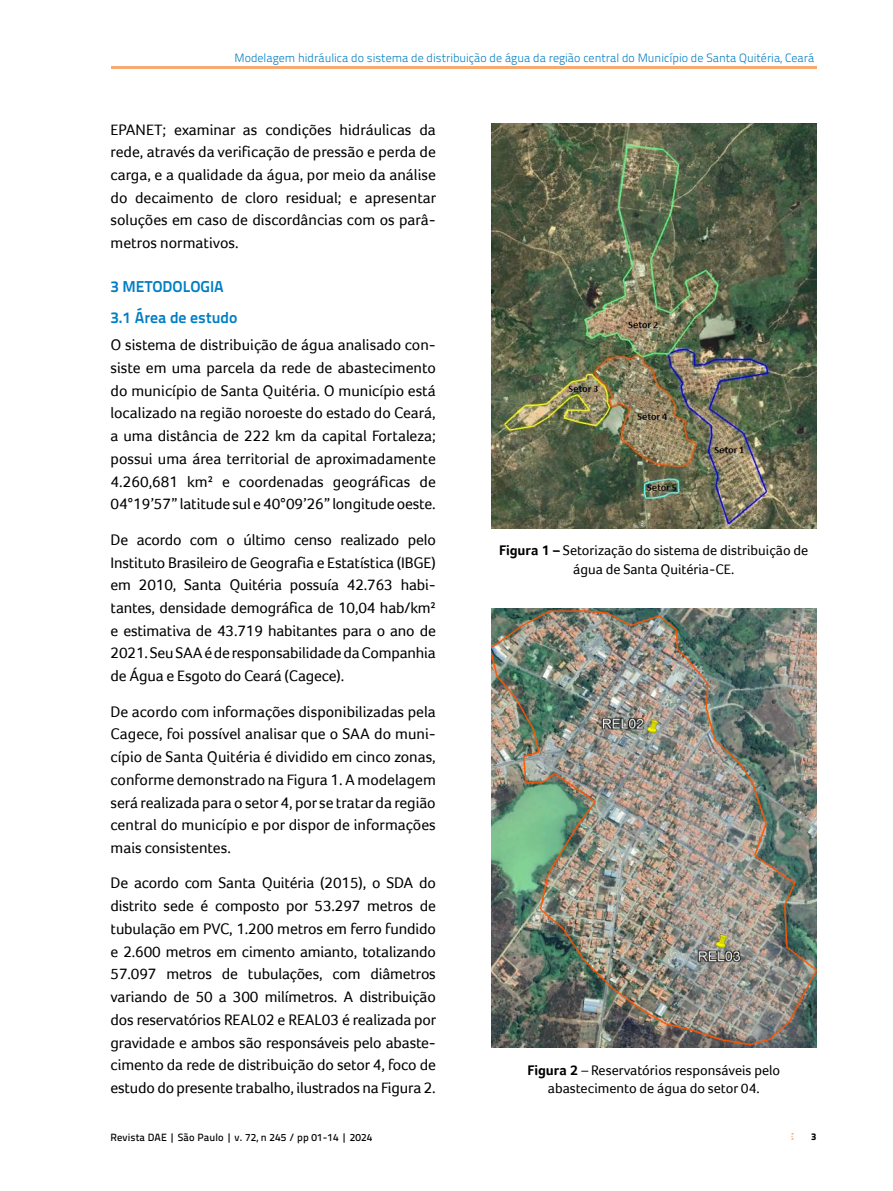
<style>
.page{position:relative;width:893px;height:1191px;background:#fff}
.page>*{position:absolute;margin:0;border:0;box-sizing:border-box;transform-origin:0 0}
.t1{font:15.75px/22.6px "Foco";letter-spacing:-.01em;color:#000;text-align:justify}
.t2{font:700 15.75px/31.2px "Titillium Text 22 L";color:#007ec3}
.t3{font:14.25px/18.5px "Foco";color:#000;text-align:center}
.t4{font:300 12px "Titillium Text 22 L";color:#007ec3}
.t5{font:500 10.5px "Titillium Text 22 L";letter-spacing:.01em;color:#000}
.t6{font:800 9.75px "Titillium Text 22 L";color:#000}
.s1{font-weight:700}
.s2{font-style:italic}
</style>
<div class="page">
<svg style="left:791px;top:1133px;width:2px;height:6px"></svg>
<hr style="left:111px;top:66px;width:705px;height:3px;background:#f6ab72">
<img style="left:491px;top:123px;width:325px;height:405px">
<img style="left:491px;top:608px;width:325px;height:439px">
<p class="t4" style="left:234px;top:49px;width:581px">Modelagem hidráulica do sistema de distribuição de água da região central do Município de Santa Quitéria, Ceará</p>
<p class="t1" style="left:111px;top:118px;width:327px">EPANET; examinar as condições hidráulicas da rede, através da verificação de pressão e perda de carga, e a qualidade da água, por meio da análise do decaimento de cloro residual; e apresentar soluções em caso de discordâncias com os parâ&shy;metros normativos.</p>
<p class="t2" style="left:111px;top:270px;width:128px">3 METODOLOGIA<br>3.1 Área de estudo</p>
<p class="t1" style="left:111px;top:333px;width:327px">O sistema de distribuição de água analisado con&shy;siste em uma parcela da rede de abastecimento do município de Santa Quitéria. O município está localizado na região noroeste do estado do Ceará, a uma distância de 222 km da capital Fortaleza; possui uma área territorial de aproximadamente 4.260,681 km² e coordenadas geográficas de 04°19’57” latitude sul e 40°09’26” longitude oeste.</p>
<p class="t1" style="left:111px;top:528px;width:327px">De acordo com o último censo realizado pelo Instituto Brasileiro de Geografia e Estatística (IBGE) em 2010, Santa Quitéria possuía 42.763 habi&shy;tantes, densidade demográfica de 10,04 hab/km² e estimativa de 43.719 habitantes para o ano de 2021. Seu SAA é de responsabilidade da Companhia de Água e Esgoto do Ceará (Cagece).</p>
<p class="t1" style="left:111px;top:700px;width:327px">De acordo com informações disponibilizadas pela Cagece, foi possível analisar que o SAA do muni&shy;cípio de Santa Quitéria é dividido em cinco zonas, conforme demonstrado na Figura 1. A modelagem será realizada para o setor 4, por se tratar da região central do município e por dispor de informações mais consistentes.</p>
<p class="t1" style="left:111px;top:871px;width:327px">De acordo com Santa Quitéria (2015), o SDA do distrito sede é composto por 53.297 metros de tubulação em PVC, 1.200 metros em ferro fundido e 2.600 metros em cimento amianto, totalizando 57.097 metros de tubulações, com diâmetros variando de 50 a 300 milímetros. A distribuição dos reservatórios REAL02 e REAL03 é realizada por gravidade e ambos são responsáveis pelo abaste&shy;cimento da rede de distribuição do setor 4, foco de estudo do presente trabalho, ilustrados na Figura 2.</p>
<p class="t3" style="left:499px;top:541px;width:311px"><span class="s1">Figura 1 –</span> Setorização do sistema de distribuição de água de Santa Quitéria-CE.</p>
<p class="t3" style="left:527px;top:1060px;width:254px"><span class="s1">Figura 2</span> <span class="s2">–</span> Reservatórios responsáveis pelo abastecimento de água do setor 04.</p>
<p class="t5" style="left:111px;top:1129px;width:263px">Revista DAE | São Paulo | v. 72, n 245 / pp 01-14 | 2024</p>
<p class="t6" style="left:811px;top:1129px;width:7px">3</p>
</div>
